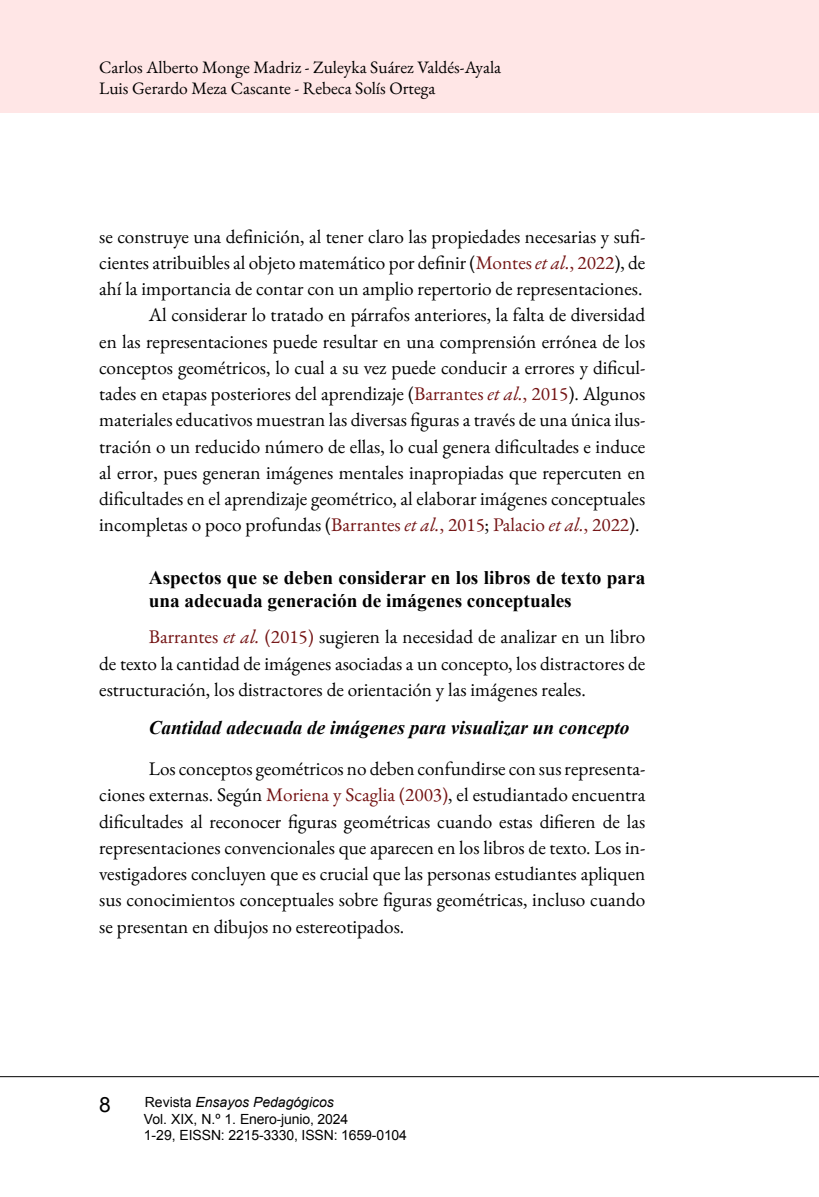
<style>
.page{position:relative;width:819px;height:1197px;background:#fff}
.page>*{position:absolute;margin:0;border:0;box-sizing:border-box;transform-origin:0 0}
.t1{font:21px "Arial";color:#000}
.Texto_general{font:19.25px/26.2px "EB Garamond";color:#000;text-align:justify}
.Subtitulo_2{font:700 19.25px/23.1px "Times New Roman";color:#000}
.Subtitulo_3{font:italic 700 19.25px "Times New Roman";color:#000}
.t2{font:17.5px/21px "EB Garamond";color:#000}
.t3{font:14px/16.6px "Arial";letter-spacing:-.01em;color:#000}
.s1{color:#741414}
.s2{font-style:italic;color:#741414}
.s3{font-style:italic}
</style>
<div class="page">
<div style="left:0;top:0;width:818px;height:113px;background:#ffe6e6"></div>
<hr style="left:0;top:1076px;width:819px;height:1px;background:#000">
<p class="t2" style="left:99px;top:57px;width:403px">Carlos Alberto Monge Madriz - Zuleyka Suárez Valdés-Ayala<br>Luis Gerardo Meza Cascante - Rebeca Solís Ortega</p>
<p class="Texto_general" style="left:99px;top:223px;width:548px">se construye una definición, al tener claro las propiedades necesarias y sufi&shy;cientes atribuibles al objeto matemático por definir (<span class="s1">Montes</span> <span class="s2">et al.</span><span class="s1">, 2022</span>), de ahí la importancia de contar con un amplio repertorio de representaciones.</p>
<p class="Texto_general" style="left:99px;top:302px;width:548px;text-indent:50px">Al considerar lo tratado en párrafos anteriores, la falta de diversidad en las representaciones puede resultar en una comprensión errónea de los conceptos geométricos, lo cual a su vez puede conducir a errores y dificul&shy;tades en etapas posteriores del aprendizaje (<span class="s1">Barrantes</span> <span class="s2">et al.</span><span class="s1">, 2015</span>). Algunos materiales educativos muestran las diversas figuras a través de una única ilus&shy;tración o un reducido número de ellas, lo cual genera dificultades e induce al error, pues generan imágenes mentales inapropiadas que repercuten en dificultades en el aprendizaje geométrico, al elaborar imágenes conceptuales incompletas o poco profundas (<span class="s1">Barrantes</span> <span class="s2">et al.</span><span class="s1">, 2015</span>; <span class="s1">Palacio</span> <span class="s2">et al.</span><span class="s1">, 2022</span>).</p>
<p class="Subtitulo_2" style="left:149px;top:566px;width:498px">Aspectos que se deben considerar en los libros de texto para una adecuada generación de imágenes conceptuales</p>
<p class="Texto_general" style="left:99px;top:624px;width:548px;text-indent:50px"><span class="s1">Barrantes</span> <span class="s2">et al.</span> <span class="s1">(2015)</span> sugieren la necesidad de analizar en un libro de texto la cantidad de imágenes asociadas a un concepto, los distractores de estructuración, los distractores de orientación y las imágenes reales.</p>
<p class="Subtitulo_3" style="left:149px;top:714px;width:482px">Cantidad adecuada de imágenes para visualizar un concepto</p>
<p class="Texto_general" style="left:99px;top:756px;width:548px;text-indent:50px">Los conceptos geométricos no deben confundirse con sus representa&shy;ciones externas. Según <span class="s1">Moriena y Scaglia (2003)</span>, el estudiantado encuentra dificultades al reconocer figuras geométricas cuando estas difieren de las representaciones convencionales que aparecen en los libros de texto. Los in&shy;vestigadores concluyen que es crucial que las personas estudiantes apliquen sus conocimientos conceptuales sobre figuras geométricas, incluso cuando se presentan en dibujos no estereotipados.</p>
<p class="t1" style="left:99px;top:1091px;width:13px">8</p>
<p class="t3" style="left:144px;top:1094px;width:265px">Revista <span class="s3">Ensayos Pedagógicos<br></span>Vol. XIX, N.º 1. Enero-junio, 2024<br>1-29, EISSN: 2215-3330, ISSN: 1659-0104</p>
</div>
